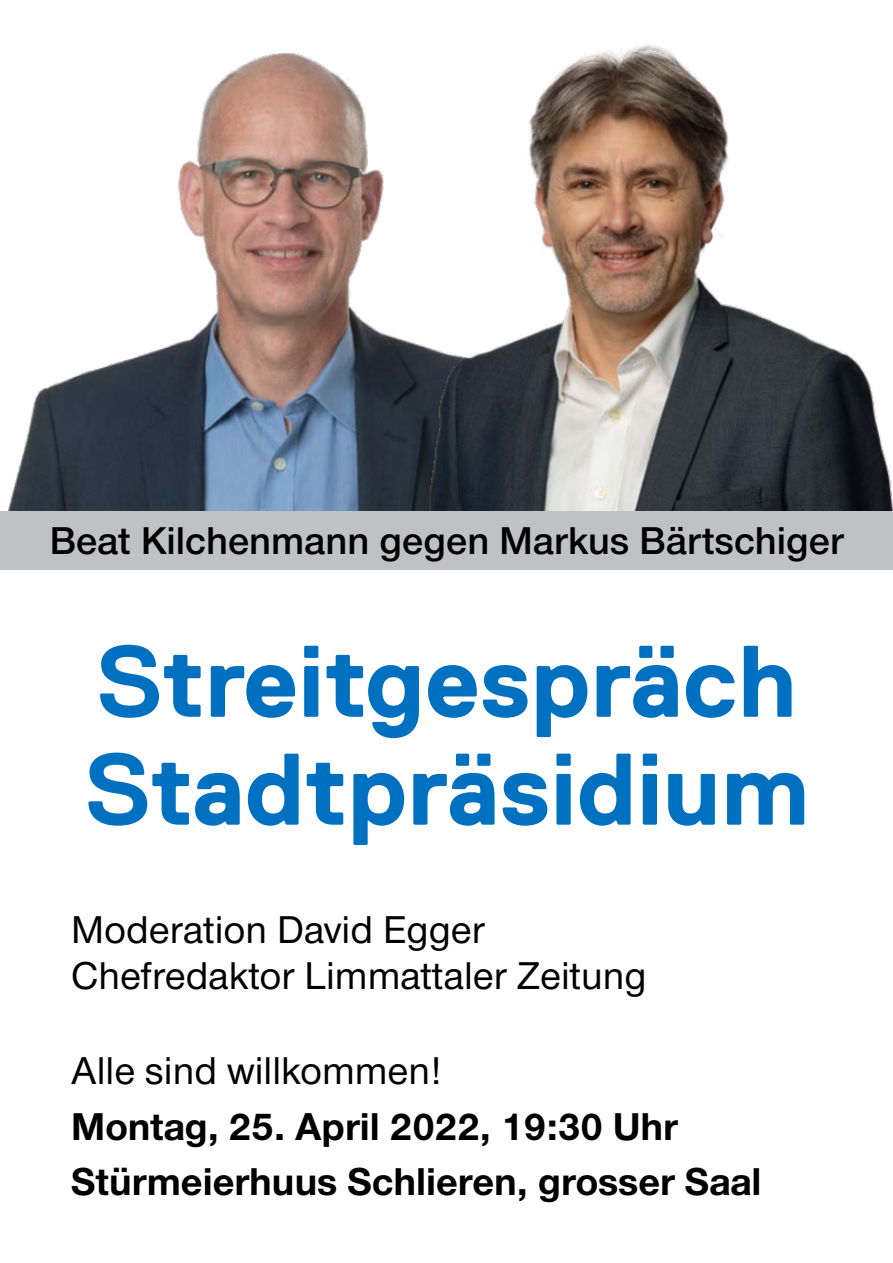
<style>
.page{position:relative;width:893px;height:1263px;background:#fff}
.page>*{position:absolute;margin:0;border:0;box-sizing:border-box;transform-origin:0 0}
.t1{font:700 101.55px/107.9px "Replica";color:#0070c0}
.t2{font:500 40.2px/46.5px "Nimbus San Nov";color:#000}
.t3{font:700 40.2px/55.1px "Nimbus San Nov";color:#000}
.t4{font:40.2px "Nimbus San Nov Sem Bol";color:#000}
</style>
<div class="page">
<img style="left:7px;top:52px;width:394px;height:459px">
<img style="left:401px;top:45px;width:492px;height:466px">
<div style="left:0;top:511px;width:893px;height:58px;background:#c0c1c2"></div>
<p class="t4" style="left:50px;top:517px;width:796px">Beat Kilchenmann gegen Markus Bärtschiger</p>
<h1 class="t1" style="left:84px;top:628px;width:726px">Streitgespräch<br>Stadtpräsidium</h1>
<p class="t2" style="left:71px;top:906px;width:577px">Moderation David Egger<br>Chefredaktor Limmattaler Zeitung</p>
<p class="t2" style="left:71px;top:1047px;width:372px">Alle sind willkommen!</p>
<p class="t3" style="left:71px;top:1099px;width:692px">Montag, 25. April 2022, 19:30 Uhr<br>Stürmeierhuus Schlieren, grosser Saal</p>
</div>
